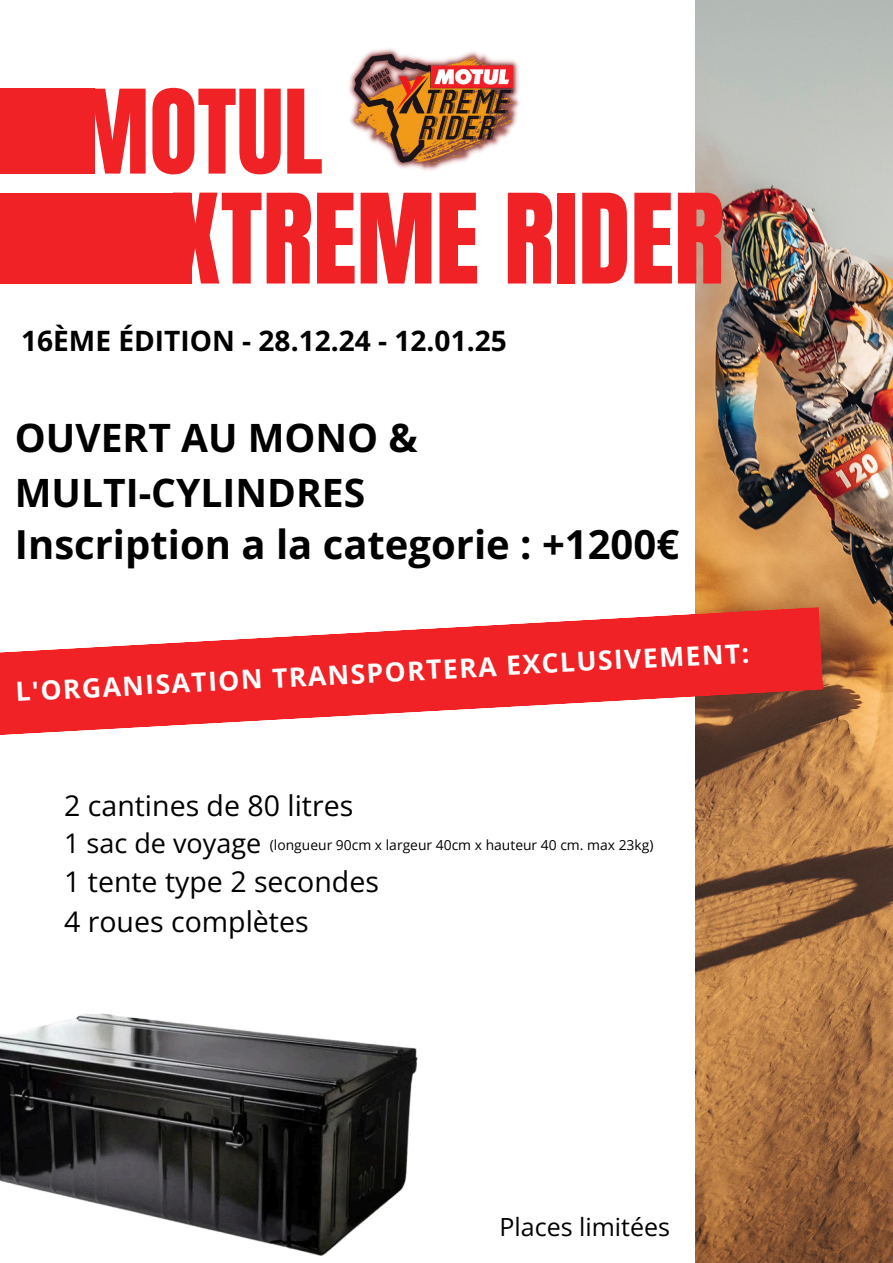
<style>
.page{position:relative;width:893px;height:1263px;background:#fff}
.page>*{position:absolute;margin:0;border:0;box-sizing:border-box;transform-origin:0 0}
.t1{font:105.75px "Anton";color:#f12226}
.t2{font:98.85px "Anton";color:#f12226}
.t3{font:700 39.97px "Open Sans";color:#000}
.t4{font:700 39px/54.4px "Open Sans";color:#000}
.t5{font:28.5px/39.4px "Open Sans";color:#000}
.t6{font:700 28.05px "Open Sans";color:#000}
.t7{font:27px "Open Sans";color:#000}
.t8{font:700 26.47px "Open Sans";color:#fff}
.t9{font:24.97px "Open Sans";color:#000}
.t10{font:13.88px "Open Sans";color:#000}
</style>
<div class="page">
<div style="left:0;top:193px;width:192px;height:91px;background:#f12226"></div>
<div style="left:0;top:88px;width:95px;height:86px;background:#f12226"></div>
<img style="left:695px;top:0;width:198px;height:1263px">
<svg style="left:0;top:607px;width:823px;height:132px;fill:#f12226"></svg>
<img style="left:349px;top:48px;width:171px;height:123px">
<img style="left:0;top:1013px;width:418px;height:243px">
<p class="t2" style="left:76px;top:61px;width:249px">MOTUL</p>
<p class="t1" style="left:169px;top:163px;width:556px">XTREME RIDER</p>
<h2 class="t6" style="left:21px;top:321px;width:487px">16ÈME ÉDITION - 28.12.24 - 12.01.25</h2>
<h3 class="t4" style="left:15px;top:410px;width:404px">OUVERT AU MONO &amp;<br>MULTI-CYLINDRES</h3>
<p class="t3" style="left:15px;top:516px;width:666px">Inscription a la categorie : +1200€</p>
<h4 class="t8" style="left:15px;top:673px;width:736px;rotate:-3deg">L'ORGANISATION TRANSPORTERA EXCLUSIVEMENT:</h4>
<p class="t5" style="left:64px;top:785px;width:291px">2 cantines de 80 litres</p>
<p class="t7" style="left:64px;top:824px;width:198px">1 sac de voyage</p>
<p class="t5" style="left:64px;top:862px;width:316px">1 tente type 2 secondes<br>4 roues complètes</p>
<h6 class="t10" style="left:270px;top:836px;width:385px">(longueur 90cm x largeur 40cm x hauteur 40 cm. max 23kg)</h6>
<h5 class="t9" style="left:499px;top:1209px;width:172px">Places limitées</h5>
</div>
